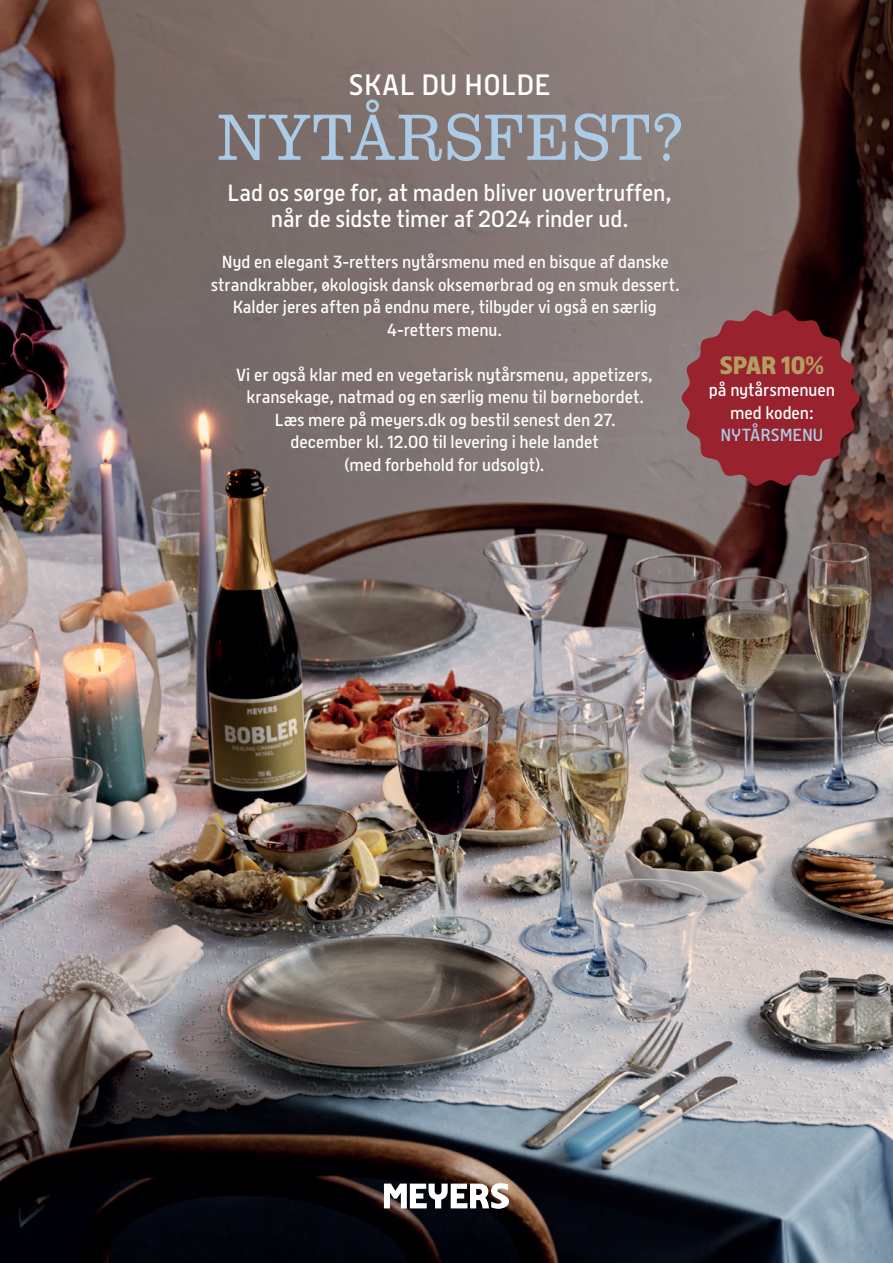
<style>
.page{position:relative;width:893px;height:1263px;background:#fff}
.page>*{position:absolute;margin:0;border:0;box-sizing:border-box;transform-origin:0 0}
.t1{font:300 67.5px "Clarendon URW Ext Nar";letter-spacing:.02em;color:#abcbe6}
.t2{font:300 29.4px "Meyer Grand";letter-spacing:.015em;color:#fff}
.t3{font:700 25.05px "Meyer Grand";color:#b39d62}
.t4{font:300 23.4px/26.5px "Meyer Grand";letter-spacing:-.005em;color:#fff;text-align:center}
.t5{font:300 17.55px/22.5px "Meyer Grand";color:#fff;text-align:center}
.t6{font:300 17.55px "Meyer Grand";color:#abcbe6}
</style>
<div class="page">
<img style="left:0;top:0;width:893px;height:1263px">
<svg style="left:682px;top:310px;width:177px;height:176px;background:#8c3239"></svg>
<svg style="left:384px;top:1183px;width:125px;height:26px"></svg>
<h2 class="t2" style="left:349px;top:65px;width:203px">SKAL DU HOLDE</h2>
<h1 class="t1" style="left:217px;top:98px;width:467px">NYTÅRSFEST?</h1>
<h3 class="t4" style="left:228px;top:180px;width:446px">Lad os sørge for, at maden bliver uovertruffen, når de sidste timer af 2024 rinder ud.</h3>
<p class="t5" style="left:211px;top:251px;width:470px">Nyd en elegant 3-retters nytårsmenu med en bisque af danske strandkrabber, økologisk dansk oksemørbrad og en smuk dessert.<br>Kalder jeres aften på endnu mere, tilbyder vi også en særlig 4-retters menu.</p>
<p class="t5" style="left:236px;top:363px;width:418px">Vi er også klar med en vegetarisk nytårsmenu, appetizers, kransekage, natmad og en særlig menu til børnebordet.<br>Læs mere på meyers.dk og bestil senest den 27. december kl. 12.00 til levering i hele landet<br>(med forbehold for udsolgt).</p>
<h3 class="t3" style="left:720px;top:348px;width:106px">SPAR 10%</h3>
<p class="t5" style="left:709px;top:379px;width:128px">på nytårsmenuen med koden:</p>
<p class="t6" style="left:720px;top:423px;width:104px">NYTÅRSMENU</p>
</div>
